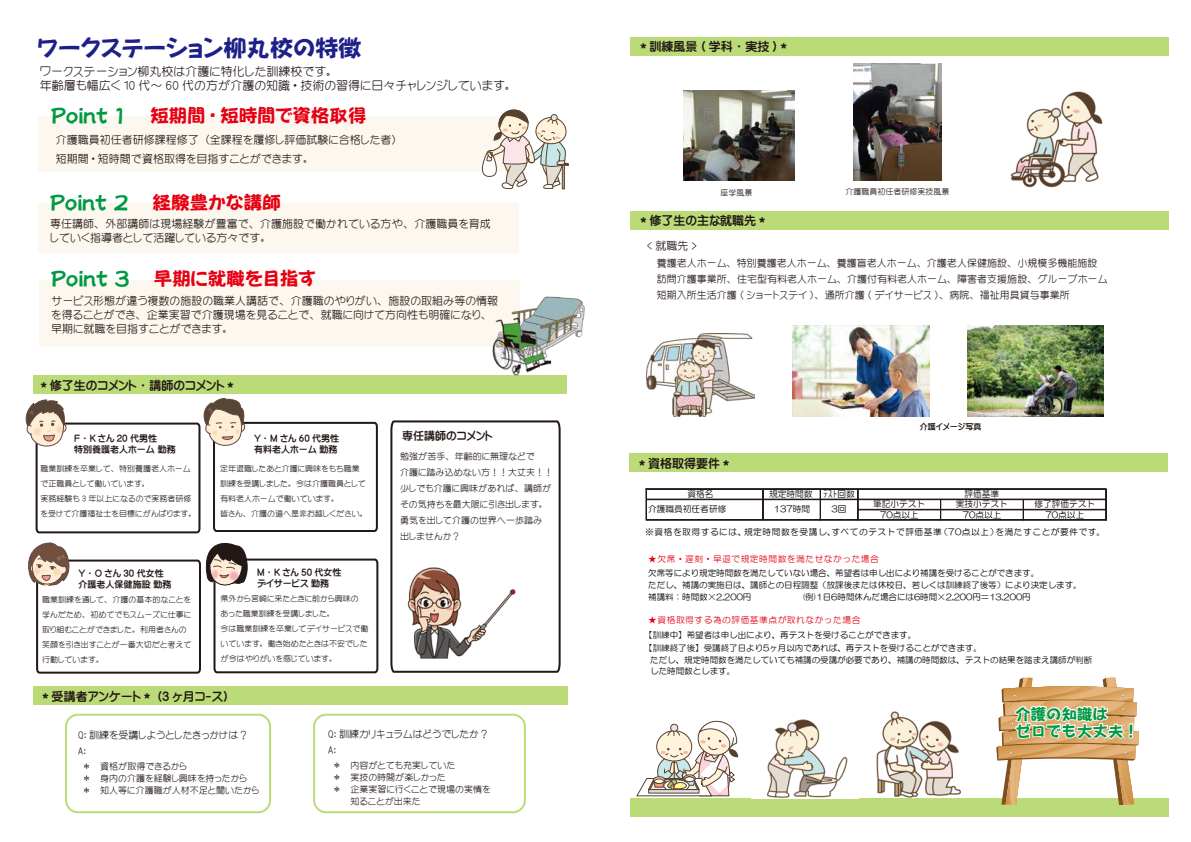
<style>
.page{position:relative;width:1191px;height:842px;background:#fff}
.page>*{position:absolute;margin:0;border:0;box-sizing:border-box;transform-origin:0 0}
.t1{font:24px "Yuyu Gothictai EGP4 Extra SJIS";letter-spacing:-.03em;color:#1d2088}
.t2{font:19px "Yuyu Gothictai EGP4 Extra SJIS";letter-spacing:-.03em;color:#e60012}
.t3{font:16px/17px "Yuyu Gothictai EG4 Extra SJIS";letter-spacing:-.035em;color:#094}
.t4{font:12px "Yenti EGP Extra SJIS";color:#221815}
.t5{font:12px/14px "Yenti EGP4 Medium SJIS";color:#221815}
.t6{font:11px/14px "Yenti EGP4 Medium SJIS";color:#221815}
.t7{font:11px "Yenti EGP Extra SJIS";color:#221815}
.t8{font:10px/16px "Yenti EGP4 Medium SJIS";color:#221815}
.t9{font:9px/16px "Yenti EGP4 Medium SJIS";color:#221815}
.t10{font:9px/11px "Yenti EGP Extra SJIS";color:#221815}
.t11{font:8.7px "HG Maru Gothic MPRO";color:#040000}
.t12{font:8.7px/17.5px "HG Maru Gothic MPRO";letter-spacing:.065em;color:#040000}
.t13{font:8.7px "HG Maru Gothic MPRO";letter-spacing:.065em;color:#e60012}
.t14{font:8.5px/13.4px "HG Maru Gothic MPRO";color:#040000}
.t15{font:8px/15px "Yenti EGP4 Medium SJIS";color:#221815}
.t16{font:8px "Yenti EGP Extra SJIS";color:#221815}
.s1{font-size:20px;color:#094}
.s2{font-size:13px}
</style>
<div class="page">
<img style="left:876px;top:711px;width:85px;height:87px">
<img style="left:1010px;top:91px;width:93px;height:97px">
<div style="left:630px;top:798px;width:538px;height:18px;background:#bbdb78"></div>
<img style="left:683px;top:90px;width:111px;height:90px">
<img style="left:853px;top:63px;width:89px;height:118px">
<div style="left:629px;top:454px;width:538px;height:18px;background:#bbdb78"></div>
<div style="left:646px;top:488px;width:1px;height:32px;border:1px solid #221815"></div>
<div style="left:857px;top:489px;width:1px;height:31px;border:1px solid #221815"></div>
<svg style="left:940px;top:500px;width:1px;height:19px"></svg>
<svg style="left:1023px;top:500px;width:1px;height:19px"></svg>
<div style="left:1105px;top:489px;width:1px;height:31px;border:1px solid #221815"></div>
<div style="left:762px;top:489px;width:1px;height:31px;border:1px solid #221815"></div>
<div style="left:820px;top:489px;width:1px;height:31px;border:1px solid #221815"></div>
<div style="left:646px;top:499px;width:460px;height:1px;border:1px solid #221815"></div>
<div style="left:857px;top:509px;width:249px;height:1px;border:1px solid #221815"></div>
<div style="left:646px;top:519px;width:460px;height:1px;border:1px solid #221815"></div>
<div style="left:646px;top:488px;width:460px;height:2px;border:1px solid #221815"></div>
<div style="left:629px;top:37px;width:539px;height:19px;background:#bbdb78"></div>
<div style="left:629px;top:211px;width:539px;height:19px;background:#bbdb78"></div>
<img style="left:967px;top:325px;width:136px;height:91px">
<svg style="left:635px;top:720px;width:104px;height:97px"></svg>
<svg style="left:996px;top:677px;width:143px;height:128px"></svg>
<img style="left:767px;top:719px;width:81px;height:79px">
<div style="left:39px;top:203px;width:480px;height:50px;background:#fcf7ef"></div>
<div style="left:39px;top:117px;width:481px;height:55px;background:#fcf7ef"></div>
<div style="left:33px;top:687px;width:534px;height:18px;background:#bbdb78"></div>
<div style="left:33px;top:375px;width:534px;height:19px;background:#bbdb78"></div>
<svg style="left:25px;top:398px;width:354px;height:276px"></svg>
<svg style="left:390px;top:420px;width:171px;height:253px"></svg>
<img style="left:394px;top:561px;width:135px;height:102px">
<svg style="left:480px;top:109px;width:89px;height:81px"></svg>
<div style="left:65px;top:714px;width:206px;height:99px;border:2px solid #8fc31f;border-radius:12px"></div>
<div style="left:313px;top:714px;width:213px;height:99px;border:2px solid #8fc31f;border-radius:12px"></div>
<div style="left:40px;top:280px;width:480px;height:67px;background:#fcf7ef"></div>
<img style="left:492px;top:296px;width:93px;height:80px">
<img style="left:793px;top:326px;width:136px;height:91px">
<img style="left:647px;top:333px;width:107px;height:83px">
<h1 class="t1" style="left:37px;top:36px;width:327px">ワークステーション柳丸校の特徴</h1>
<h3 class="t5" style="left:40px;top:65px;width:472px">ワークステーション柳丸校は介護に特化した訓練校です。<br>年齢層も幅広く 10 代～ 60 代の方が介護の知識・技術の習得に日々チャレンジしています。</h3>
<h2 class="t2" style="left:51px;top:106px;width:317px"><span class="s1">Point 1</span><span class="s2">　　</span>短期間・短時間で資格取得</h2>
<h3 class="t6" style="left:56px;top:130px;width:343px;line-height:19.2px">介護職員初任者研修課程修了（全課程を履修し評価試験に合格した者）短期間・短時間で資格取得を目指すことができます。</h3>
<h2 class="t2" style="left:50px;top:193px;width:232px"><span class="s1">Point 2</span> 経験豊かな講師</h2>
<h3 class="t6" style="left:50px;top:217px;width:442px">専任講師、外部講師は現場経験が豊富で、介護施設で働かれている方や、介護職員を育成していく指導者として活躍している方々です。</h3>
<h2 class="t2" style="left:51px;top:269px;width:266px"><span class="s1">Point 3</span> 早期に就職を目指す</h2>
<h3 class="t6" style="left:51px;top:294px;width:448px">サービス形態が違う複数の施設の職業人講話で、介護職のやりがい、施設の取組み等の情報を得ることができ、企業実習で介護現場を見ることで、就職に向けて方向性も明確になり、早期に就職を目指すことができます。</h3>
<h3 class="t4" style="left:38px;top:379px;width:200px">＊修了生のコメント・講師のコメント＊</h3>
<p class="t10" style="left:74px;top:433px;width:103px">F・Kさん20代男性<br>特別養護老人ホーム 勤務</p>
<p class="t10" style="left:254px;top:432px;width:87px">Y・Mさん60代男性有料老人ホーム 勤務</p>
<p class="t15" style="left:41px;top:461px;width:153px">職業訓練を卒業して、特別養護老人ホームで正職員として働いています。<br>実務経験も 3 年以上になるので実務者研修を受けて介護福祉士を目標にがんばります。</p>
<p class="t10" style="left:79px;top:568px;width:94px">Y・Oさん30代女性介護老人保健施設 勤務</p>
<p class="t15" style="left:42px;top:592px;width:151px">職業訓練を通して、介護の基本的なことを学んだため、初めてでもスムーズに仕事に取り組むことができました。利用者さんの笑顔を引き出すことが一番大切だと考えて行動しています。</p>
<p class="t15" style="left:220px;top:461px;width:147px">定年退職したあと介護に興味をもち職業訓練を受講しました。今は介護職員として有料老人ホームで働いています。<br>皆さん、介護の道へ是非お越しください。</p>
<p class="t10" style="left:257px;top:567px;width:86px">M・Kさん50代女性デイサービス 勤務</p>
<p class="t15" style="left:220px;top:591px;width:149px">県外から宮崎に来たときに前から興味のあった職業訓練を受講しました。<br>今は職業訓練を卒業してデイサービスで働いています。働き始めたときは不安でしたが今はやりがいを感じています。</p>
<h3 class="t4" style="left:40px;top:690px;width:192px">＊受講者アンケート＊ (3 ヶ月ｺｰｽ）</h3>
<h3 class="t7" style="left:402px;top:430px;width:92px">専任講師のコメント</h3>
<p class="t9" style="left:400px;top:448px;width:155px">勉強が苦手、年齢的に無理などで<br>介護に踏み込めない方！！大丈夫！！少しでも介護に興味があれば、講師がその気持ちを最大限に引き出します。勇気を出して介護の世界へ一歩踏み出しませんか？</p>
<p class="t8" style="left:78px;top:726px;width:172px">Q: 訓練を受講しようとしたきっかけは？<br>A:</p>
<p class="t9" style="left:82px;top:760px;width:179px;line-height:12px">＊　資格が取得できるから<br>＊　身内の介護を経験し興味を持ったから<br>＊　知人等に介護職が人材不足と聞いたから</p>
<p class="t8" style="left:328px;top:725px;width:163px">Q: 訓練カリキュラムはどうでしたか？<br>A:</p>
<p class="t9" style="left:332px;top:757px;width:125px">＊　内容がとても充実していた</p>
<p class="t9" style="left:332px;top:769px;width:115px">＊　実技の時間が楽しかった</p>
<p class="t9" style="left:332px;top:781px;width:160px">＊　企業実習に行くことで現場の実情を</p>
<p class="t9" style="left:328px;top:793px;width:94px">　　 知ることが出来た</p>
<h3 class="t4" style="left:637px;top:41px;width:154px">＊訓練風景 ( 学科・実技 )＊</h3>
<p class="t15" style="left:720px;top:185px;width:33px">座学風景</p>
<h3 class="t4" style="left:637px;top:215px;width:132px">＊修了生の主な就職先＊</h3>
<h3 class="t6" style="left:647px;top:239px;width:52px">&lt; 就職先 &gt;</h3>
<p class="t15" style="left:845px;top:184px;width:105px">介護職員初任者研修実技風景</p>
<p class="t8" style="left:657px;top:255px;width:452px">養護老人ホーム、特別養護老人ホーム、養護盲老人ホーム、介護老人保健施設、小規模多機能施設訪問介護事業所、住宅型有料老人ホーム、介護付有料老人ホーム、障害者支援施設、グループホーム短期入所生活介護 ( ショートステイ )、通所介護 ( デイサービス )、病院、福祉用具貸与事業所</p>
<p class="t16" style="left:920px;top:423px;width:63px">介護イメージ写真</p>
<h3 class="t4" style="left:636px;top:457px;width:97px">＊資格取得要件＊</h3>
<p class="t11" style="left:687px;top:489px;width:28px">資格名</p>
<p class="t11" style="left:769px;top:489px;width:45px">規定時間数</p>
<p class="t11" style="left:823px;top:489px;width:33px">ﾃｽﾄ回数</p>
<p class="t11" style="left:964px;top:490px;width:36px">評価基準</p>
<p class="t11" style="left:873px;top:500px;width:54px">筆記小テスト</p>
<p class="t11" style="left:956px;top:500px;width:54px">実技小テスト</p>
<p class="t11" style="left:1034px;top:500px;width:62px">修了評価テスト</p>
<p class="t11" style="left:880px;top:510px;width:40px">70点以上</p>
<p class="t11" style="left:963px;top:510px;width:40px">70点以上</p>
<p class="t11" style="left:648px;top:504px;width:80px">介護職員初任者研修</p>
<p class="t11" style="left:773px;top:504px;width:38px">137時間</p>
<p class="t11" style="left:831px;top:504px;width:17px">3回</p>
<p class="t12" style="left:645px;top:506px;width:461px;text-indent:400px">70点以上<br>※資格を取得するには、規定時間数を受講し、すべてのテストで評価基準（70点以上）を満たすことが要件です。</p>
<p class="t13" style="left:648px;top:555px;width:232px">★欠席・遅刻・早退で規定時間数を満たせなかった場合</p>
<p class="t14" style="left:648px;top:566px;width:435px;line-height:12.4px">欠席等により規定時間数を満たしていない場合、希望者は申し出により補講を受けることができます。<br>ただし、補講の実施日は、講師との日程調整（放課後または休校日、若しくは訓練終了後等）により決定します。</p>
<p class="t14" style="left:648px;top:590px;width:105px">補講料：時間数×2,200円</p>
<p class="t14" style="left:802px;top:590px;width:230px">(例)1日6時間休んだ場合には6時間×2,200円＝13,200円</p>
<p class="t13" style="left:648px;top:615px;width:214px">★資格取得する為の評価基準点が取れなかった場合</p>
<p class="t14" style="left:644px;top:628px;width:339px">【訓練中】希望者は申し出により、再テストを受けることができます。<br>【訓練終了後】受講終了日より5ヶ月以内であれば、再テストを受けることができます。</p>
<p class="t14" style="left:650px;top:654px;width:443px;line-height:11px">ただし、規定時間数を満たしていても補講の受講が必要であり、補講の時間数は、テストの結果を踏まえ講師が判断した時間数とします。</p>
<h3 class="t3" style="left:1015px;top:705px;width:126px">介護の知識は<br>ゼロでも大丈夫！</h3>
</div>
